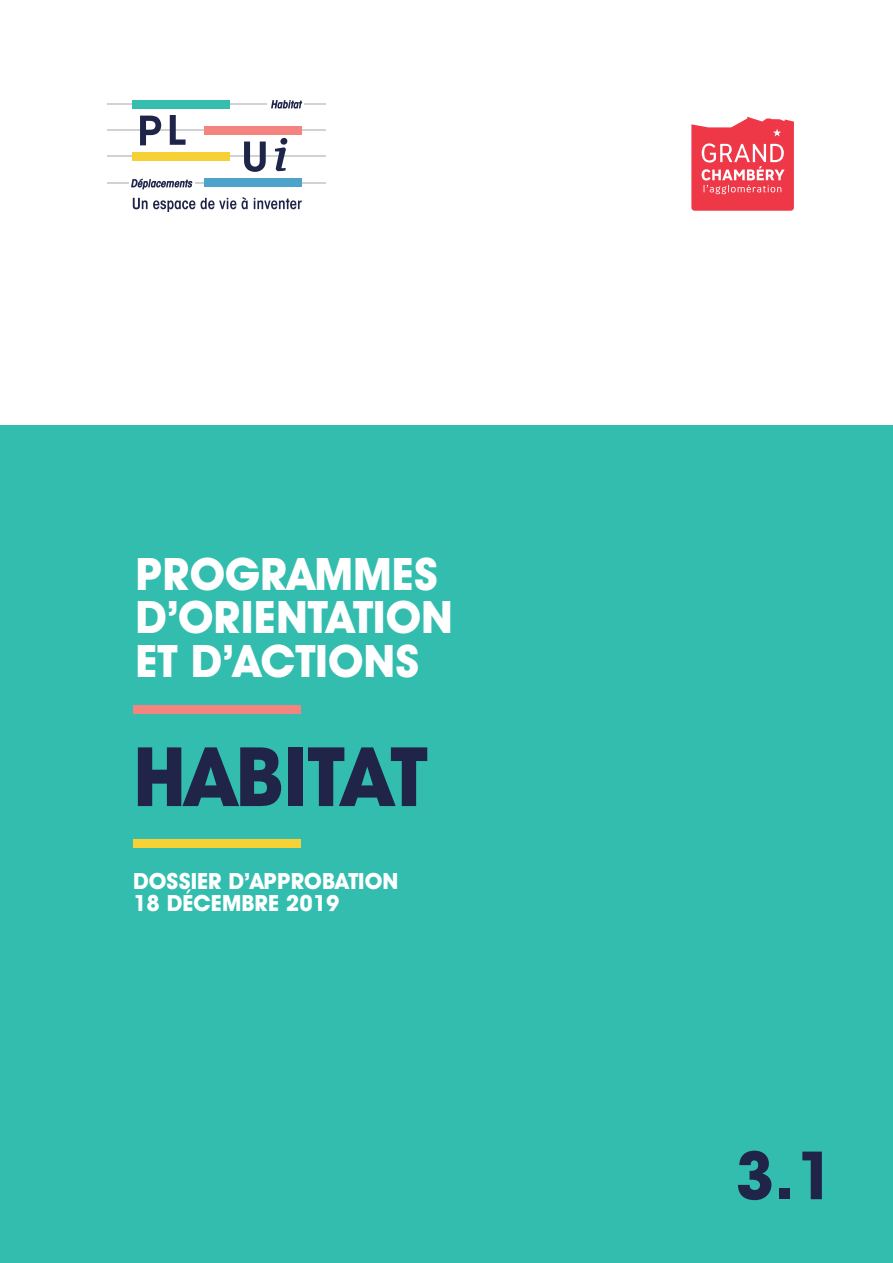
<style>
.page{position:relative;width:893px;height:1263px;background:#fff}
.page>*{position:absolute;margin:0;border:0;box-sizing:border-box;transform-origin:0 0}
.t1{font:700 82.5px "Avant Garde IT Cby BT";color:#1f2448}
.t2{font:700 66.9px "Avant Garde IT Cby BT";color:#1f2448}
.t3{font:700 45px/43.5px "Avant Garde IT Cby BT";color:#fff}
.t4{font:700 22.5px "Avant Garde IT Cby BT";color:#fff}
</style>
<div class="page">
<div style="left:0;top:425px;width:893px;height:838px;background:#32bdae"></div>
<div style="left:133px;top:705px;width:168px;height:9px;background:#f38480"></div>
<div style="left:133px;top:839px;width:168px;height:8px;background:#f6d237"></div>
<hr style="left:195px;top:182px;width:131px;height:1px;background:#d1d2d4">
<hr style="left:107px;top:156px;width:219px;height:1px;background:#d1d2d4">
<hr style="left:107px;top:130px;width:219px;height:1px;background:#d1d2d4">
<hr style="left:107px;top:104px;width:160px;height:1px;background:#d1d2d4">
<svg style="left:133px;top:198px;width:62px;height:14px"></svg>
<svg style="left:201px;top:198px;width:35px;height:11px"></svg>
<svg style="left:242px;top:197px;width:6px;height:12px"></svg>
<svg style="left:254px;top:198px;width:48px;height:11px"></svg>
<svg style="left:244px;top:142px;width:22px;height:30px"></svg>
<svg style="left:140px;top:116px;width:21px;height:29px"></svg>
<svg style="left:170px;top:115px;width:16px;height:30px"></svg>
<div style="left:133px;top:100px;width:97px;height:9px;background:#35bdad"></div>
<div style="left:133px;top:152px;width:97px;height:9px;background:#f5d136"></div>
<div style="left:204px;top:126px;width:97px;height:9px;background:#f38480"></div>
<div style="left:204px;top:179px;width:97px;height:8px;background:#4ca4cb"></div>
<svg style="left:275px;top:138px;width:12px;height:33px"></svg>
<svg style="left:271px;top:100px;width:55px;height:9px"></svg>
<svg style="left:107px;top:178px;width:85px;height:11px"></svg>
<svg style="left:691px;top:117px;width:103px;height:94px;background:#f15d6a"></svg>
<p class="t3" style="left:135px;top:552px;width:319px">PROGRAMMES<br>D’ORIENTATION</p>
<p class="t3" style="left:135px;top:639px;width:286px">ET D’ACTIONS</p>
<p class="t1" style="left:133px;top:727px;width:295px">HABITAT</p>
<p class="t4" style="left:133px;top:867px;width:267px">DOSSIER D’APPROBATION</p>
<p class="t4" style="left:133px;top:890px;width:208px">18 DÉCEMBRE 2019</p>
<p class="t2" style="left:735px;top:1135px;width:101px">3.1</p>
</div>
